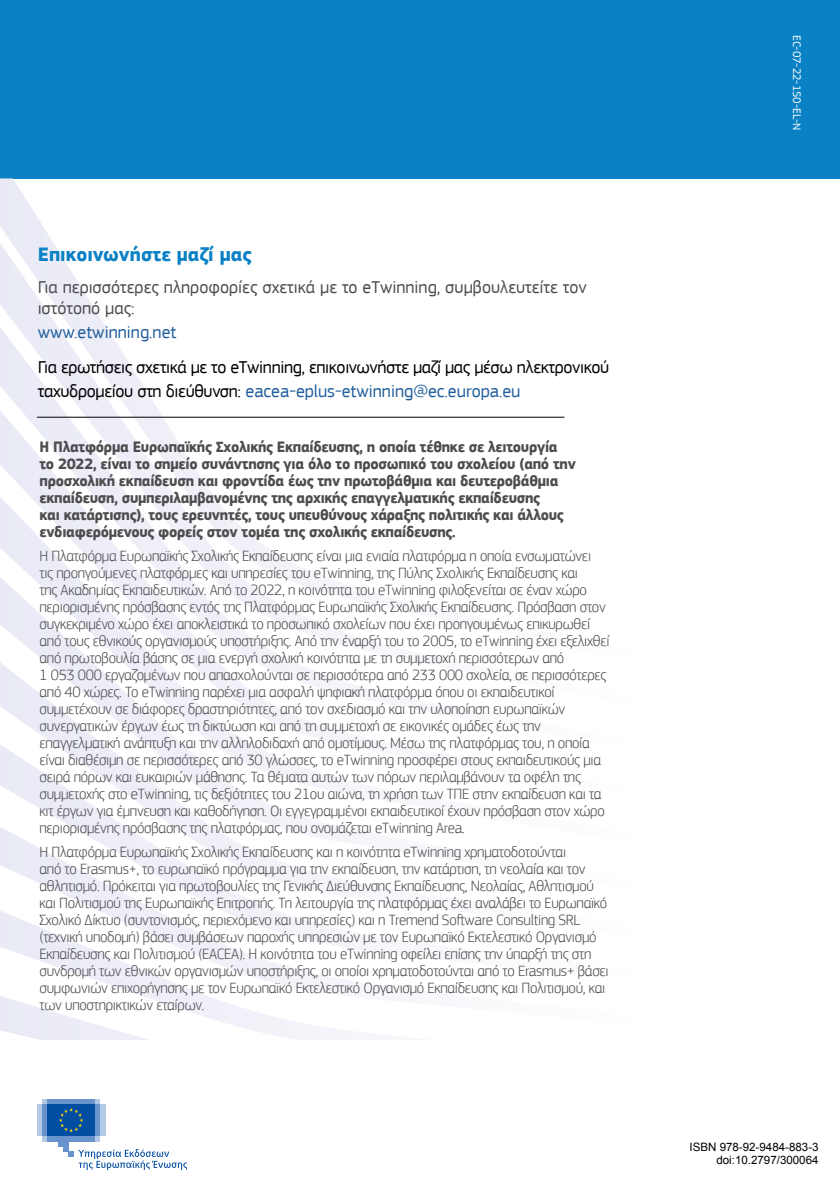
<style>
.page{position:relative;width:840px;height:1191px;background:#fff}
.page>*{position:absolute;margin:0;border:0;box-sizing:border-box;transform-origin:0 0}
.t1{font:700 20px "EC Square Sans Pro";color:#0a81c5}
.t2{font:18px/24px "EC Square Sans Pro";letter-spacing:-.02em;color:#000}
.t3{font:18px/20.2px "EC Square Sans Pro";color:#4d4d4f}
.t4{font:18px "EC Square Sans Pro";color:#215e9e}
.t5{font:300 15.6px/17px "EC Square Sans Pro";letter-spacing:-.02em;color:#4d4d4f}
.t6{font:700 15.6px/17px "EC Square Sans Pro";letter-spacing:-.02em;color:#4d4d4f}
.t7{font:11.6px/13px "Arial";color:#000;text-align:right}
.t8{font:11.4px "EC Square Sans Pro";color:#fff}
.s1{color:#215e9e}
</style>
<div class="page">
<div style="left:0;top:0;width:839px;height:179px;background:#0a81c5"></div>
<svg style="left:21px;top:797px;width:251px;height:9px;fill:#f1f2f9"></svg>
<svg style="left:0;top:806px;width:350px;height:88px"></svg>
<svg style="left:0;top:894px;width:350px;height:90px"></svg>
<svg style="left:0;top:984px;width:350px;height:55px"></svg>
<svg style="left:0;top:188px;width:75px;height:89px;fill:#ebecf6"></svg>
<svg style="left:0;top:277px;width:130px;height:89px;fill:#ecedf7"></svg>
<svg style="left:0;top:366px;width:565px;height:431px"></svg>
<div style="left:42px;top:1135px;width:58px;height:6px;background:#b4c9e6"></div>
<div style="left:42px;top:1099px;width:58px;height:5px;background:#b4c9e6"></div>
<div style="left:47px;top:1099px;width:48px;height:5px;background:#6993cd"></div>
<div style="left:47px;top:1135px;width:48px;height:6px;background:#6993cd"></div>
<div style="left:95px;top:1104px;width:5px;height:31px;background:#6993cd"></div>
<div style="left:100px;top:1104px;width:5px;height:31px;background:#b4c9e6"></div>
<div style="left:42px;top:1104px;width:5px;height:31px;background:#6993cd"></div>
<div style="left:37px;top:1104px;width:5px;height:31px;background:#b4c9e6"></div>
<div style="left:58px;top:1135px;width:10px;height:11px;background:#6993cd"></div>
<div style="left:63px;top:1135px;width:5px;height:16px;background:#6993cd"></div>
<div style="left:47px;top:1104px;width:48px;height:31px;background:#034ea2"></div>
<svg style="left:59px;top:1108px;width:24px;height:24px"></svg>
<svg style="left:68px;top:1149px;width:119px;height:21px"></svg>
<hr style="left:37px;top:417px;width:527px;height:1px;background:#000">
<p class="t1" style="left:38px;top:243px;width:215px">Επικοινωνήστε μαζί μας</p>
<p class="t3" style="left:38px;top:277px;width:550px">Για περισσότερες πληροφορίες σχετικά με το eTwinning, συμβουλευτείτε τον ιστότοπό μας:</p>
<p class="t4" style="left:38px;top:321px;width:140px">www.etwinning.net</p>
<p class="t2" style="left:38px;top:355px;width:572px">Για ερωτήσεις σχετικά με το eTwinning, επικοινωνήστε μαζί μας μέσω ηλεκτρονικού ταχυδρομείου στη διεύθυνση: <span class="s1">eacea-eplus-etwinning@ec.europa.eu</span></p>
<p class="t6" style="left:39px;top:439px;width:537px">Η Πλατφόρμα Ευρωπαϊκής Σχολικής Εκπαίδευσης, η οποία τέθηκε σε λειτουργία το 2022, είναι το σημείο συνάντησης για όλο το προσωπικό του σχολείου (από την προσχολική εκπαίδευση και φροντίδα έως την πρωτοβάθμια και δευτεροβάθμια εκπαίδευση, συμπεριλαμβανομένης της αρχικής επαγγελματικής εκπαίδευσης<br>και κατάρτισης), τους ερευνητές, τους υπευθύνους χάραξης πολιτικής και άλλους ενδιαφερόμενους φορείς στον τομέα της σχολικής εκπαίδευσης.</p>
<p class="t5" style="left:39px;top:547px;width:571px">Η Πλατφόρμα Ευρωπαϊκής Σχολικής Εκπαίδευσης είναι μια ενιαία πλατφόρμα η οποία ενσωματώνει<br>τις προηγούμενες πλατφόρμες και υπηρεσίες του eTwinning, της Πύλης Σχολικής Εκπαίδευσης και<br>της Ακαδημίας Εκπαιδευτικών. Από το 2022, η κοινότητα του eTwinning φιλοξενείται σε έναν χώρο περιορισμένης πρόσβασης εντός της Πλατφόρμας Ευρωπαϊκής Σχολικής Εκπαίδευσης. Πρόσβαση στον συγκεκριμένο χώρο έχει αποκλειστικά το προσωπικό σχολείων που έχει προηγουμένως επικυρωθεί από τους εθνικούς οργανισμούς υποστήριξης. Από την έναρξή του το 2005, το eTwinning έχει εξελιχθεί από πρωτοβουλία βάσης σε μια ενεργή σχολική κοινότητα με τη συμμετοχή περισσότερων από<br>1 053 000 εργαζομένων που απασχολούνται σε περισσότερα από 233 000 σχολεία, σε περισσότερες από 40 χώρες. Το eTwinning παρέχει μια ασφαλή ψηφιακή πλατφόρμα όπου οι εκπαιδευτικοί συμμετέχουν σε διάφορες δραστηριότητες, από τον σχεδιασμό και την υλοποίηση ευρωπαϊκών συνεργατικών έργων έως τη δικτύωση και από τη συμμετοχή σε εικονικές ομάδες έως την επαγγελματική ανάπτυξη και την αλληλοδιδαχή από ομοτίμους. Μέσω της πλατφόρμας του, η οποία είναι διαθέσιμη σε περισσότερες από 30 γλώσσες, το eTwinning προσφέρει στους εκπαιδευτικούς μια σειρά πόρων και ευκαιριών μάθησης. Τα θέματα αυτών των πόρων περιλαμβάνουν τα οφέλη της συμμετοχής στο eTwinning, τις δεξιότητες του 21ου αιώνα, τη χρήση των ΤΠΕ στην εκπαίδευση και τα κιτ έργων για έμπνευση και καθοδήγηση. Οι εγγεγραμμένοι εκπαιδευτικοί έχουν πρόσβαση στον χώρο περιορισμένης πρόσβασης της πλατφόρμας, που ονομάζεται eTwinning Area.</p>
<p class="t5" style="left:39px;top:843px;width:570px">Η Πλατφόρμα Ευρωπαϊκής Σχολικής Εκπαίδευσης και η κοινότητα eTwinning χρηματοδοτούνται<br>από το Erasmus+, το ευρωπαϊκό πρόγραμμα για την εκπαίδευση, την κατάρτιση, τη νεολαία και τον αθλητισμό. Πρόκειται για πρωτοβουλίες της Γενικής Διεύθυνσης Εκπαίδευσης, Νεολαίας, Αθλητισμού και Πολιτισμού της Ευρωπαϊκής Επιτροπής. Τη λειτουργία της πλατφόρμας έχει αναλάβει το Ευρωπαϊκό Σχολικό Δίκτυο (συντονισμός, περιεχόμενο και υπηρεσίες) και η Tremend Software Consulting SRL (τεχνική υποδομή) βάσει συμβάσεων παροχής υπηρεσιών με τον Ευρωπαϊκό Εκτελεστικό Οργανισμό Εκπαίδευσης και Πολιτισμού (EACEA). Η κοινότητα του eTwinning οφείλει επίσης την ύπαρξή της στη συνδρομή των εθνικών οργανισμών υποστήριξης, οι οποίοι χρηματοδοτούνται από το Erasmus+ βάσει συμφωνιών επιχορήγησης με τον Ευρωπαϊκό Εκτελεστικό Οργανισμό Εκπαίδευσης και Πολιτισμού, και των υποστηρικτικών εταίρων.</p>
<p class="t8" style="left:803px;top:35px;width:97px;rotate:90deg">EC-07-22-150-EL-N</p>
<p class="t7" style="left:689px;top:1140px;width:130px">ISBN 978-92-9484-883-3 doi:10.2797/300064</p>
</div>
